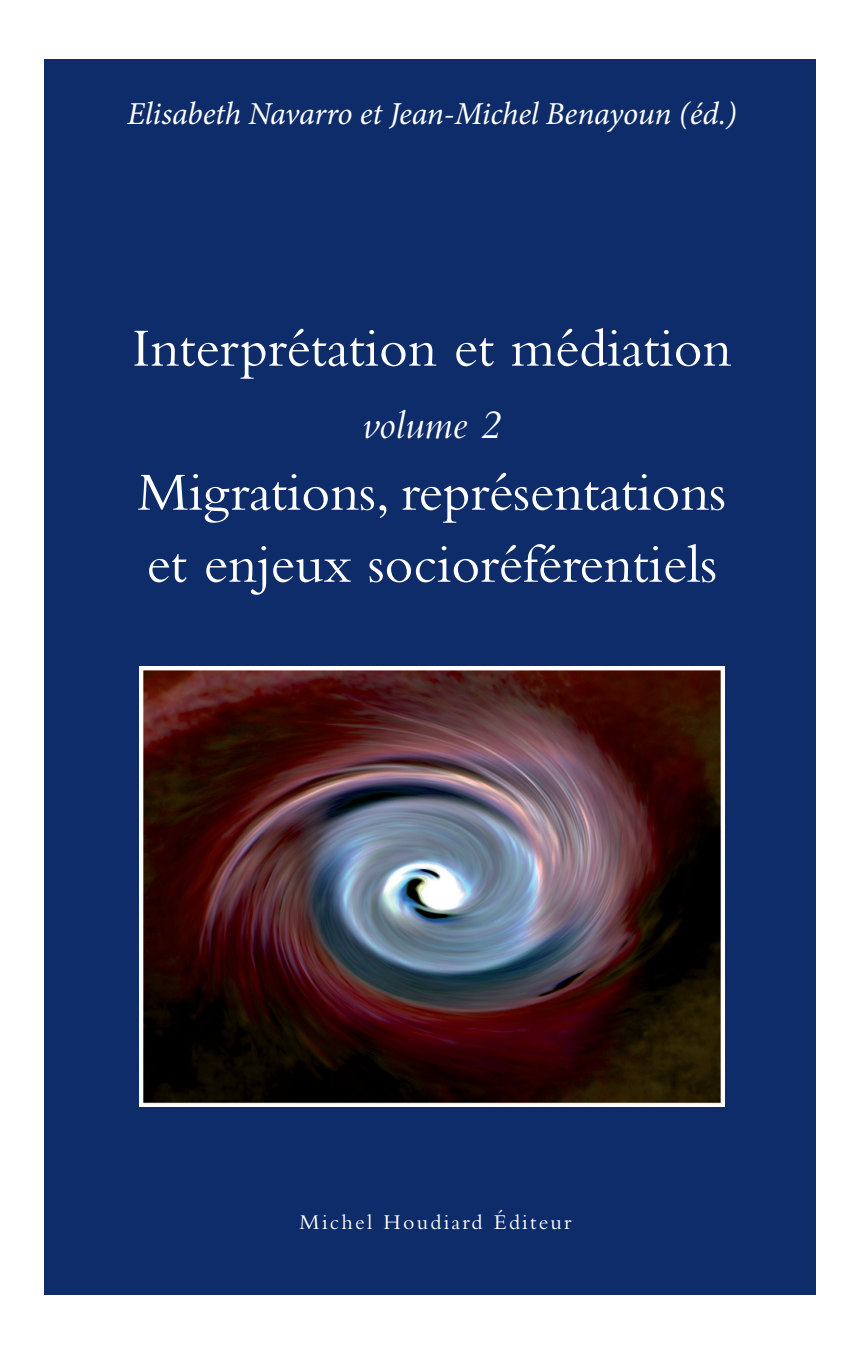
<style>
.page{position:relative;width:852px;height:1350px;background:#fff}
.page>*{position:absolute;margin:0;border:0;box-sizing:border-box;transform-origin:0 0}
.t1{font:56px "Bembo";letter-spacing:-.005em;color:#fff}
.t2{font:italic 42px "Bembo";letter-spacing:-.005em;color:#fff}
.t3{font:italic 32px "Minion Pro";letter-spacing:-.005em;color:#fff}
.t4{font:22px "Bembo";letter-spacing:.1em;color:#fff}
</style>
<div class="page">
<div style="left:44px;top:59px;width:771px;height:1235px;background:#0e2c69"></div>
<img style="left:139px;top:667px;width:585px;height:440px">
<p class="t3" style="left:127px;top:92px;width:611px">Elisabeth Navarro et Jean-Michel Benayoun (éd.)</p>
<p class="t1" style="left:132px;top:315px;width:601px">Interprétation et médiation</p>
<p class="t2" style="left:362px;top:400px;width:140px">volume 2</p>
<p class="t1" style="left:137px;top:459px;width:590px">Migrations, représentations</p>
<p class="t1" style="left:146px;top:531px;width:572px">et enjeux socioréférentiels</p>
<p class="t4" style="left:299px;top:1209px;width:273px">Michel Houdiard Éditeur</p>
</div>
